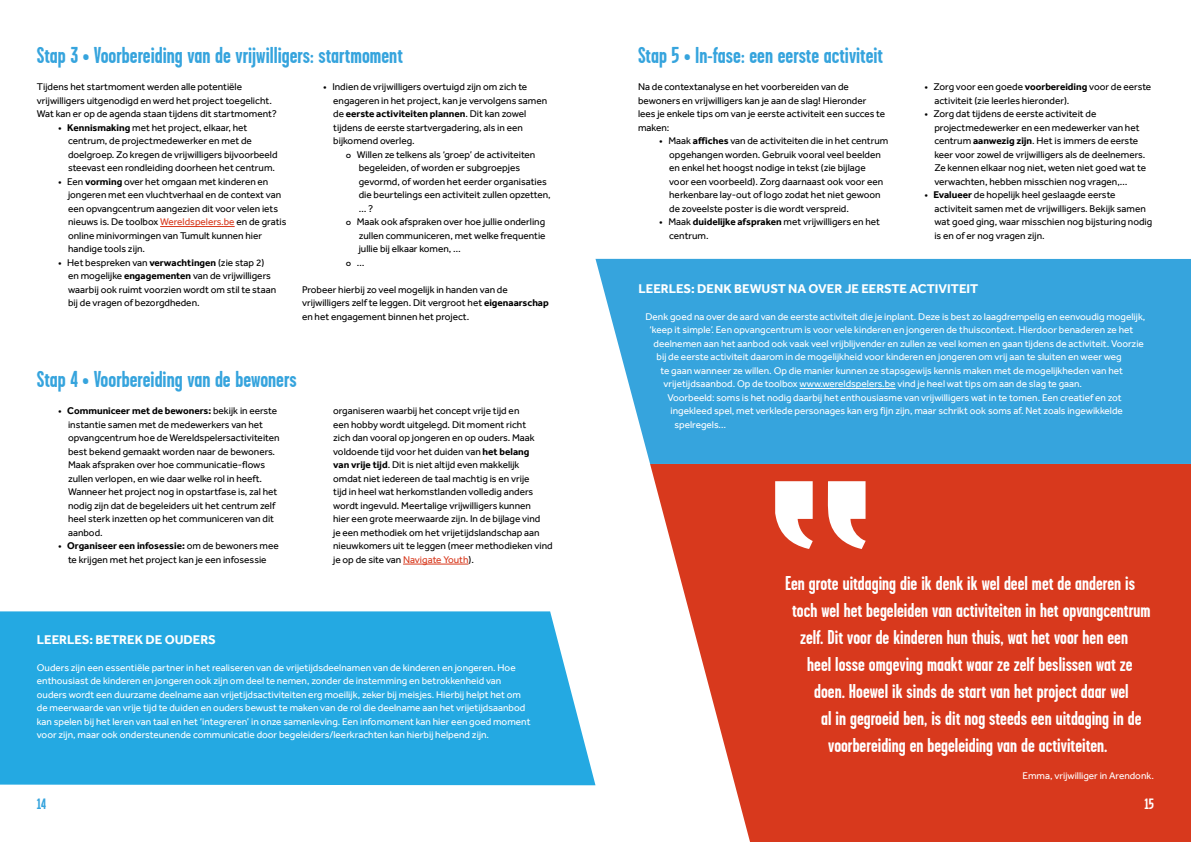
<style>
.page{position:relative;width:1191px;height:842px;background:#fff}
.page>*{position:absolute;margin:0;border:0;box-sizing:border-box;transform-origin:0 0}
.t1{font:700 23px "Garage Gothic";color:#36a4dd}
.t2{font:700 20px "Garage Gothic";color:#fff}
.t3{font:700 15px "Garage Gothic";color:#36a4dd}
.t4{font:700 15px "Garage Gothic";color:#fff}
.t5{font:700 13px "Effra";color:#fff}
.t6{font:10px/13.5px "Effra";color:#000}
.t7{font:10px/13.5px "Effra";color:#fff}
.t8{font:10px "Josefin Sans";color:#000}
.s1{font-weight:700}
.s2{color:#d8391d}
.s3{font-family:"Josefin Sans"}
.s4{font-family:"Effra"}
</style>
<div class="page">
<hr style="left:160px;top:226px;width:75px;height:1px;background:#d8391d">
<hr style="left:403px;top:564px;width:65px;height:1px;background:#d8391d">
<svg style="left:650px;top:464px;width:541px;height:378px;background:#db4b32"></svg>
<svg style="left:775px;top:481px;width:37px;height:68px"></svg>
<svg style="left:827px;top:481px;width:38px;height:68px"></svg>
<div style="left:595px;top:259px;width:596px;height:205px;background:#36a4dd"></div>
<hr style="left:799px;top:388px;width:96px;height:1px;background:#fff">
<div style="left:0;top:611px;width:595px;height:174px;background:#24a9e2"></div>
<h1 class="t1" style="left:37px;top:43px;width:367px">Stap 3 • Voorbereiding van de vrijwilligers: startmoment</h1>
<p class="t6" style="left:37px;top:80px;width:241px">Tijdens het startmoment werden alle potentiële vrijwilligers uitgenodigd en werd het project toegelicht.<br>Wat kan er op de agenda staan tijdens dit startmoment?</p>
<p class="t6" style="left:68px;top:120px;width:211px;text-indent:-10px">• <span class="s1">Kennismaking</span> met het project, elkaar, het centrum, de projectmedewerker en met de doelgroep. Zo kregen de vrijwilligers bijvoorbeeld steevast een rondleiding doorheen het centrum.</p>
<p class="t6" style="left:68px;top:174px;width:220px;text-indent:-10px">• Een <span class="s1">vorming</span> over het omgaan met kinderen en jongeren met een vluchtverhaal en de context van een opvangcentrum aangezien dit voor velen iets nieuws is. De toolbox <span class="s2">Wereldspelers.be</span> en de gratis online minivormingen van Tumult kunnen hier handige tools zijn.</p>
<p class="t6" style="left:68px;top:255px;width:210px;text-indent:-10px">• Het bespreken van <span class="s1">verwachtingen</span> (zie stap 2) en mogelijke <span class="s1">engagementen</span> van de vrijwilligers waarbij ook ruimt voorzien wordt om stil te staan bij de vragen of bezorgdheden.</p>
<p class="t6" style="left:333px;top:80px;width:215px;text-indent:-10px">• Indien de vrijwilligers overtuigd zijn om zich te engageren in het project, kan je vervolgens samen de <span class="s1">eerste activiteiten plannen</span>. Dit kan zowel tijdens de eerste startvergadering, als in een bijkomend overleg.</p>
<p class="t6" style="left:346px;top:147px;width:191px"><span class="s3">o</span> Willen ze telkens als ‘groep’ de activiteiten</p>
<p class="t6" style="left:359px;top:161px;width:163px">begeleiden, of worden er subgroepjes</p>
<p class="t6" style="left:359px;top:174px;width:190px">gevormd, of worden het eerder organisaties</p>
<p class="t6" style="left:359px;top:188px;width:194px">die beurtelings een activiteit zullen opzetten,</p>
<p class="t6" style="left:359px;top:201px;width:16px">… ?</p>
<p class="t6" style="left:346px;top:215px;width:201px"><span class="s3">o</span> Maak ook afspraken over hoe jullie onderling</p>
<p class="t6" style="left:359px;top:228px;width:188px">zullen communiceren, met welke frequentie</p>
<p class="t6" style="left:359px;top:242px;width:104px">jullie bij elkaar komen, …</p>
<p class="t8" style="left:346px;top:254px;width:20px">o <span class="s4">…</span></p>
<p class="t6" style="left:302px;top:282px;width:248px">Probeer hierbij zo veel mogelijk in handen van de vrijwilligers zelf te leggen. Dit vergroot het <span class="s1">eigenaarschap </span>en het engagement binnen het project.</p>
<h1 class="t1" style="left:37px;top:367px;width:261px">Stap 4 • Voorbereiding van de bewoners</h1>
<p class="t6" style="left:68px;top:404px;width:213px;text-indent:-10px">• <span class="s1">Communiceer met de bewoners:</span> bekijk in eerste instantie samen met de medewerkers van het opvangcentrum hoe de Wereldspelersactiviteiten best bekend gemaakt worden naar de bewoners.<br>Maak afspraken over hoe communicatie-flows zullen verlopen, en wie daar welke rol in heeft.<br>Wanneer het project nog in opstartfase is, zal het nodig zijn dat de begeleiders uit het centrum zelf heel sterk inzetten op het communiceren van dit aanbod.</p>
<p class="t6" style="left:58px;top:539px;width:222px;text-align:center">• <span class="s1">Organiseer een infosessie:</span> om de bewoners mee te krijgen met het project kan je een infosessie</p>
<p class="t6" style="left:333px;top:404px;width:221px">organiseren waarbij het concept vrije tijd en<br>een hobby wordt uitgelegd. Dit moment richt<br>zich dan vooral op jongeren en op ouders. Maak voldoende tijd voor het duiden van <span class="s1">het belang<br>van vrije tijd</span>. Dit is niet altijd even makkelijk<br>omdat niet iedereen de taal machtig is en vrije<br>tijd in heel wat herkomstlanden volledig anders wordt ingevuld. Meertalige vrijwilligers kunnen<br>hier een grote meerwaarde zijn. In de bijlage vind<br>je een methodiek om het vrijetijdslandschap aan nieuwkomers uit te leggen (meer methodieken vind je op de site van <span class="s2">Navigate Youth</span>).</p>
<h3 class="t5" style="left:37px;top:631px;width:180px">LEERLES: BETREK DE OUDERS</h3>
<p class="t7" style="left:37px;top:660px;width:495px">Ouders zijn een essentiële partner in het realiseren van de vrijetijdsdeelnamen van de kinderen en jongeren. Hoe enthousiast de kinderen en jongeren ook zijn om deel te nemen, zonder de instemming en betrokkenheid van ouders wordt een duurzame deelname aan vrijetijdsactiviteiten erg moeilijk, zeker bij meisjes. Hierbij helpt het om de meerwaarde van vrije tijd te duiden en ouders bewust te maken van de rol die deelname aan het vrijetijdsaanbod kan spelen bij het leren van taal en het ‘integreren’ in onze samenleving. Een infomoment kan hier een goed moment voor zijn, maar ook ondersteunende communicatie door begeleiders/leerkrachten kan hierbij helpend zijn.</p>
<h1 class="t1" style="left:638px;top:43px;width:247px">Stap 5 • In-fase: een eerste activiteit</h1>
<p class="t6" style="left:638px;top:80px;width:249px">Na de contextanalyse en het voorbereiden van de bewoners en vrijwilligers kan je aan de slag! Hieronder lees je enkele tips om van je eerste activiteit een succes te maken:</p>
<p class="t6" style="left:669px;top:134px;width:220px;text-indent:-10px">• Maak <span class="s1">affiches</span> van de activiteiten die in het centrum opgehangen worden. Gebruik vooral veel beelden en enkel het hoogst nodige in tekst (zie bijlage<br>voor een voorbeeld). Zorg daarnaast ook voor een herkenbare lay-out of logo zodat het niet gewoon de zoveelste poster is die wordt verspreid.</p>
<p class="t6" style="left:669px;top:215px;width:212px;text-indent:-10px">• Maak <span class="s1">duidelijke afspraken</span> met vrijwilligers en het centrum.</p>
<p class="t6" style="left:934px;top:80px;width:218px;text-indent:-10px">• Zorg voor een goede <span class="s1">voorbereiding</span> voor de eerste activiteit (zie leerles hieronder).</p>
<p class="t6" style="left:934px;top:107px;width:213px;text-indent:-10px">• Zorg dat tijdens de eerste activiteit de projectmedewerker en een medewerker van het centrum <span class="s1">aanwezig zijn</span>. Het is immers de eerste keer voor zowel de vrijwilligers als de deelnemers.<br>Ze kennen elkaar nog niet, weten niet goed wat te verwachten, hebben misschien nog vragen,…</p>
<p class="t6" style="left:934px;top:188px;width:219px;text-indent:-10px">• <span class="s1">Evalueer</span> de hopelijk heel geslaagde eerste activiteit samen met de vrijwilligers. Bekijk samen wat goed ging, waar misschien nog bijsturing nodig is en of er nog vragen zijn.</p>
<h3 class="t5" style="left:638px;top:280px;width:341px">LEERLES: DENK BEWUST NA OVER JE EERSTE ACTIVITEIT</h3>
<p class="t7" style="left:645px;top:309px;width:501px">Denk goed na over de aard van de eerste activiteit die je inplant. Deze is best zo laagdrempelig en eenvoudig mogelijk,</p>
<p class="t7" style="left:649px;top:323px;width:485px">‘keep it simple’. Een opvangcentrum is voor vele kinderen en jongeren de thuiscontext. Hierdoor benaderen ze het</p>
<p class="t7" style="left:653px;top:336px;width:492px">deelnemen aan het aanbod ook vaak veel vrijblijvender en zullen ze veel komen en gaan tijdens de activiteit. Voorzie</p>
<p class="t7" style="left:656px;top:350px;width:467px">bij de eerste activiteit daarom in de mogelijkheid voor kinderen en jongeren om vrij aan te sluiten en weer weg</p>
<p class="t7" style="left:660px;top:363px;width:464px">te gaan wanneer ze willen. Op die manier kunnen ze stapsgewijs kennis maken met de mogelijkheden van het</p>
<p class="t7" style="left:663px;top:377px;width:420px">vrijetijdsaanbod. Op de toolbox www.wereldspelers.be vind je heel wat tips om aan de slag te gaan.</p>
<p class="t7" style="left:667px;top:390px;width:456px">Voorbeeld: soms is het nodig daarbij het enthousiasme van vrijwilligers wat in te tomen. Een creatief en zot</p>
<p class="t7" style="left:670px;top:404px;width:454px">ingekleed spel, met verklede personages kan erg fijn zijn, maar schrikt ook soms af. Net zoals ingewikkelde</p>
<p class="t7" style="left:674px;top:417px;width:53px">spelregels…</p>
<h2 class="t2" style="left:785px;top:572px;width:351px">Een grote uitdaging die ik denk ik wel deel met de anderen is</h2>
<h2 class="t2" style="left:792px;top:599px;width:360px">toch wel het begeleiden van activiteiten in het opvangcentrum</h2>
<h2 class="t2" style="left:800px;top:626px;width:329px">zelf. Dit voor de kinderen hun thuis, wat het voor hen een</h2>
<h2 class="t2" style="left:807px;top:653px;width:327px">heel losse omgeving maakt waar ze zelf beslissen wat ze</h2>
<h2 class="t2" style="left:814px;top:680px;width:316px">doen. Hoewel ik sinds de start van het project daar wel</h2>
<h2 class="t2" style="left:821px;top:707px;width:322px">al in gegroeid ben, is dit nog steeds een uitdaging in de</h2>
<h2 class="t2" style="left:828px;top:734px;width:281px">voorbereiding en begeleiding van de activiteiten.</h2>
<p class="t7" style="left:1022px;top:768px;width:133px">Emma, vrijwilliger in Arendonk.</p>
<h3 class="t3" style="left:37px;top:796px;width:11px">14</h3>
<h3 class="t4" style="left:1144px;top:796px;width:11px">15</h3>
</div>
